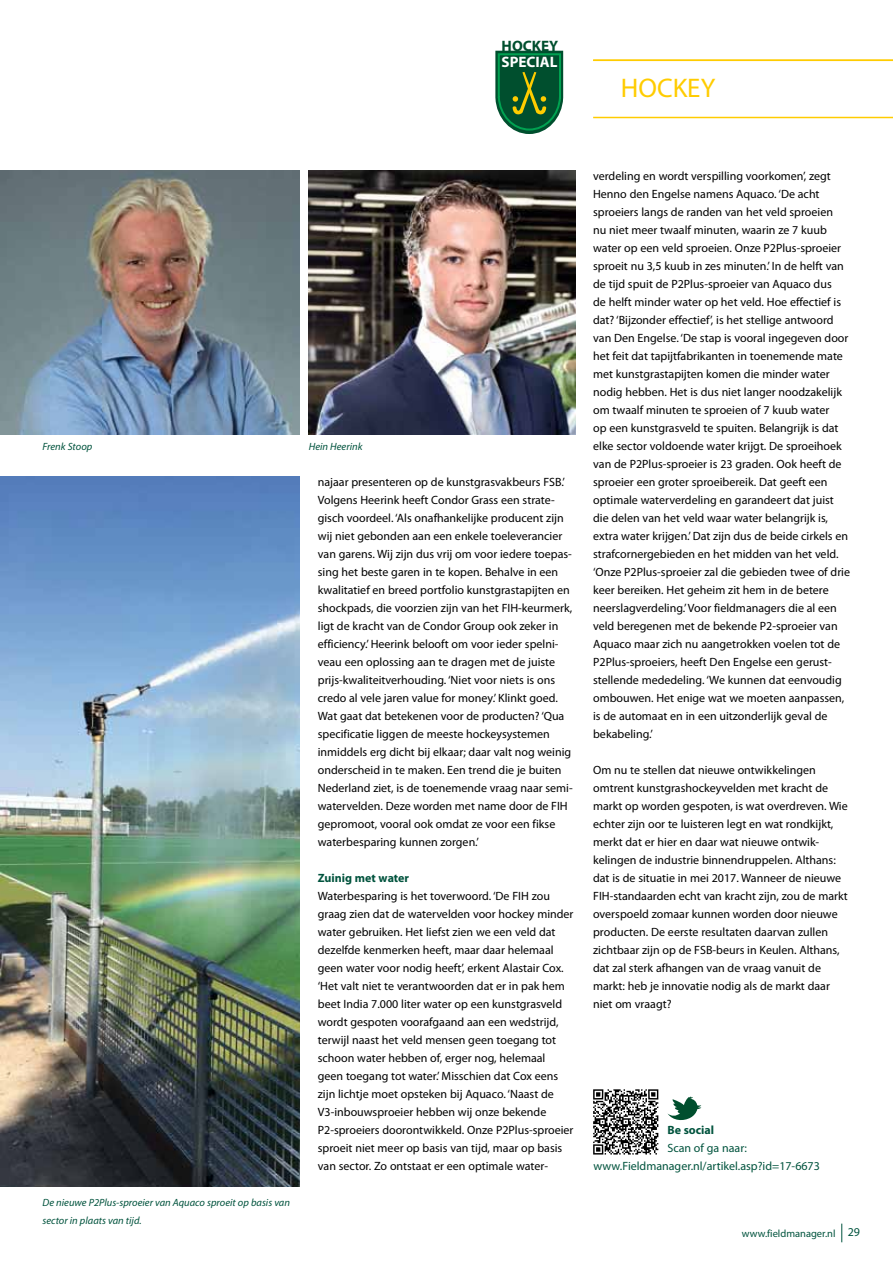
<style>
.page{position:relative;width:893px;height:1263px;background:#fff}
.page>*{position:absolute;margin:0;border:0;box-sizing:border-box;transform-origin:0 0}
.t1{font:27px "Myriad Pro";color:#fc0}
.t2{font:700 15.15px "Myriad Pro";color:#fff}
.t3{font:700 15.15px "Myriad Pro";color:#004f2e}
.t4{font:12px/18px "Myriad Pro";color:#000}
.t5{font:12px/18px "Myriad Pro";color:#00533d;text-align:center}
.t6{font:700 12px "Myriad Pro";color:#00533d}
.t7{font:italic 10.5px/18px "Myriad Pro";color:#00533d}
.t8{font:10.5px "Myriad Pro";color:#00533d}
.s1{font-size:12px}
</style>
<div class="page">
<svg style="left:841px;top:1223px;width:1px;height:19px"></svg>
<hr style="left:593px;top:117px;width:300px;height:1px;background:#fc0">
<hr style="left:593px;top:60px;width:300px;height:1px;background:#fc0">
<img style="left:0;top:476px;width:300px;height:710px">
<img style="left:0;top:170px;width:300px;height:265px">
<img style="left:309px;top:170px;width:266px;height:265px">
<svg style="left:593px;top:1089px;width:65px;height:65px"></svg>
<svg style="left:667px;top:1096px;width:34px;height:24px"></svg>
<svg style="left:495px;top:50px;width:68px;height:84px;background:#2b7145"></svg>
<p class="t3" style="left:502px;top:36px;width:58px">HOCKEY</p>
<p class="t2" style="left:502px;top:52px;width:57px">SPECIAL</p>
<h1 class="t1" style="left:621px;top:71px;width:96px">HOCKEY</h1>
<p class="t7" style="left:43px;top:437px;width:51px">Frenk Stoop</p>
<p class="t7" style="left:43px;top:1193px;width:249px">De nieuwe P2Plus-sproeier van Aquaco sproeit op basis van sector in plaats van tijd.</p>
<p class="t7" style="left:309px;top:437px;width:55px">Hein Heerink</p>
<p class="t4" style="left:318px;top:473px;width:256px">najaar presenteren op de kunstgrasvakbeurs FSB.’ Volgens Heerink heeft Condor Grass een strate&shy;gisch voordeel. ‘Als onafhankelijke producent zijn wij niet gebonden aan een enkele toeleverancier van garens. Wij zijn dus vrij om voor iedere toepas&shy;sing het beste garen in te kopen. Behalve in een kwalitatief en breed portfolio kunstgrastapijten en shockpads, die voorzien zijn van het FIH-keurmerk, ligt de kracht van de Condor Group ook zeker in efficiency.’ Heerink belooft om voor ieder spelni&shy;veau een oplossing aan te dragen met de juiste prijs-kwaliteitverhouding. ‘Niet voor niets is ons credo al vele jaren value for money.’ Klinkt goed.<br>Wat gaat dat betekenen voor de producten? ‘Qua specificatie liggen de meeste hockeysystemen inmiddels erg dicht bij elkaar; daar valt nog weinig onderscheid in te maken. Een trend die je buiten Nederland ziet, is de toenemende vraag naar semi&shy;watervelden. Deze worden met name door de FIH gepromoot, vooral ook omdat ze voor een fikse waterbesparing kunnen zorgen.’</p>
<p class="t6" style="left:318px;top:870px;width:93px">Zuinig met water</p>
<p class="t4" style="left:318px;top:887px;width:257px">Waterbesparing is het toverwoord. ‘De FIH zou graag zien dat de watervelden voor hockey minder water gebruiken. Het liefst zien we een veld dat dezelfde kenmerken heeft, maar daar helemaal geen water voor nodig heeft’, erkent Alastair Cox. ‘Het valt niet te verantwoorden dat er in pak hem beet India 7.000 liter water op een kunstgrasveld wordt gespoten voorafgaand aan een wedstrijd, terwijl naast het veld mensen geen toegang tot schoon water hebben of, erger nog, helemaal geen toegang tot water.’ Misschien dat Cox eens zijn lichtje moet opsteken bij Aquaco. ‘Naast de V3-inbouwsproeier hebben wij onze bekende P2-sproeiers doorontwikkeld. Onze P2Plus-sproeier sproeit niet meer op basis van tijd, maar op basis van sector. Zo ontstaat er een optimale water-</p>
<p class="t4" style="left:593px;top:167px;width:258px">verdeling en wordt verspilling voorkomen’, zegt Henno den Engelse namens Aquaco. ‘De acht sproeiers langs de randen van het veld sproeien<br>nu niet meer twaalf minuten, waarin ze 7 kuub water op een veld sproeien. Onze P2Plus-sproeier sproeit nu 3,5 kuub in zes minuten.’ In de helft van de tijd spuit de P2Plus-sproeier van Aquaco dus<br>de helft minder water op het veld. Hoe effectief is dat? ‘Bijzonder effectief’, is het stellige antwoord van Den Engelse. ‘De stap is vooral ingegeven door het feit dat tapijtfabrikanten in toenemende mate met kunstgrastapijten komen die minder water nodig hebben. Het is dus niet langer noodzakelijk om twaalf minuten te sproeien of 7 kuub water<br>op een kunstgrasveld te spuiten. Belangrijk is dat elke sector voldoende water krijgt. De sproeihoek van de P2Plus-sproeier is 23 graden. Ook heeft de sproeier een groter sproeibereik. Dat geeft een optimale waterverdeling en garandeert dat juist die delen van het veld waar water belangrijk is, extra water krijgen.’ Dat zijn dus de beide cirkels en strafcornergebieden en het midden van het veld. ‘Onze P2Plus-sproeier zal die gebieden twee of drie keer bereiken. Het geheim zit hem in de betere neerslagverdeling.’ Voor fieldmanagers die al een veld beregenen met de bekende P2-sproeier van Aquaco maar zich nu aangetrokken voelen tot de P2Plus-sproeiers, heeft Den Engelse een gerust&shy;stellende mededeling. ‘We kunnen dat eenvoudig ombouwen. Het enige wat we moeten aanpassen, is de automaat en in een uitzonderlijk geval de bekabeling.’</p>
<p class="t4" style="left:593px;top:761px;width:256px">Om nu te stellen dat nieuwe ontwikkelingen omtrent kunstgrashockeyvelden met kracht de markt op worden gespoten, is wat overdreven. Wie echter zijn oor te luisteren legt en wat rondkijkt, merkt dat er hier en daar wat nieuwe ontwik&shy;kelingen de industrie binnendruppelen. Althans: dat is de situatie in mei 2017. Wanneer de nieuwe FIH-standaarden echt van kracht zijn, zou de markt overspoeld zomaar kunnen worden door nieuwe producten. De eerste resultaten daarvan zullen zichtbaar zijn op de FSB-beurs in Keulen. Althans, dat zal sterk afhangen van de vraag vanuit de markt: heb je innovatie nodig als de markt daar niet om vraagt?</p>
<p class="t6" style="left:667px;top:1122px;width:48px">Be social</p>
<p class="t5" style="left:594px;top:1139px;width:228px">Scan of ga naar: www.Fieldmanager.nl/artikel.asp?id=17-6673</p>
<p class="t8" style="left:742px;top:1227px;width:120px">www.fieldmanager.nl <span class="s1">29</span></p>
</div>
